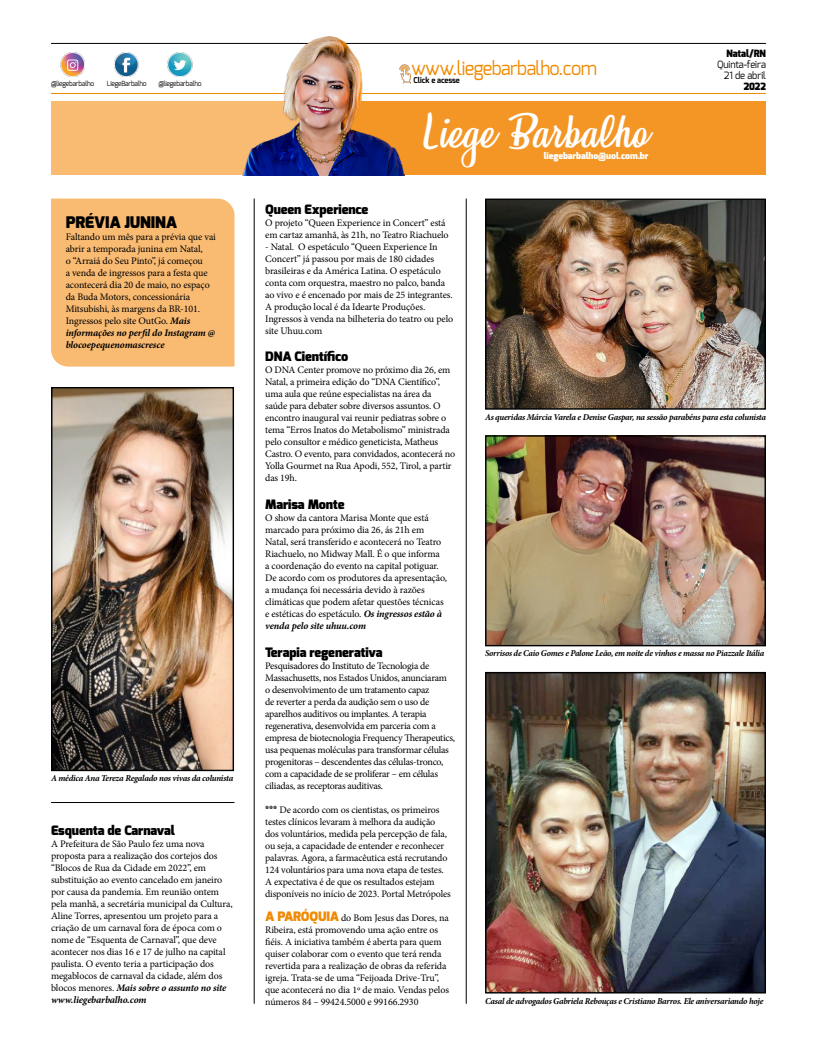
<style>
.page{position:relative;width:817px;height:1049px;background:#fff}
.page>*{position:absolute;margin:0;border:0;box-sizing:border-box;transform-origin:0 0}
.t1{font:41px "Honeymoon Personal Use";color:#fff}
.t2{font:19.1px "Exo";letter-spacing:-.03em;color:#f08a00;scale:.95 1}
.t3{font:900 16px "Exo";letter-spacing:-.01em;color:#000}
.t4{font:900 13px "Exo";letter-spacing:-.01em;color:#000}
.t5{font:10px/12px "Minion Pro";letter-spacing:-.015em;color:#000}
.t6{font:10px/11px "Exo";letter-spacing:-.01em;color:#000;text-align:right;scale:.95 1}
.t7{font:900 10px "Exo";letter-spacing:-.01em;color:#000;scale:.95 1}
.t8{font:italic 700 9px "Minion Pro";letter-spacing:-.025em;color:#000}
.t9{font:italic 700 9px "Minion Pro";letter-spacing:-.025em;color:#000;scale:.96 1}
.t10{font:900 9px "Exo";letter-spacing:-.01em;color:#fff}
.t11{font:700 8px "Exo";letter-spacing:-.01em;color:#000;scale:.95 1}
.t12{font:7px "Exo";letter-spacing:-.03em;color:#000;scale:.95 1}
.s1{font-weight:700;font-style:italic}
.s2{font-family:"Exo";font-weight:900}
.s3{font-family:"Exo";font-weight:900;font-size:13px;color:#f08a00}
</style>
<div class="page">
<hr style="left:51px;top:43px;width:714px;height:1px;background:#000">
<hr style="left:51px;top:93px;width:714px;height:1px;background:#f08a00">
<img style="left:60px;top:52px;width:25px;height:24px">
<img style="left:114px;top:52px;width:25px;height:24px">
<img style="left:168px;top:52px;width:24px;height:24px">
<div style="left:51px;top:101px;width:595px;height:74px;background:#f9ba72"></div>
<div style="left:329px;top:101px;width:436px;height:74px;background:#f39626"></div>
<img style="left:217px;top:36px;width:209px;height:139px">
<img style="left:394px;top:63px;width:21px;height:21px">
<img style="left:53px;top:389px;width:179px;height:380px">
<div style="left:51px;top:387px;width:183px;height:384px;border:1px solid #000"></div>
<div style="left:51px;top:199px;width:183px;height:168px;background:#f9ba72"></div>
<img style="left:487px;top:201px;width:276px;height:207px">
<div style="left:485px;top:199px;width:280px;height:211px;border:1px solid #000"></div>
<img style="left:487px;top:437px;width:276px;height:207px">
<div style="left:485px;top:435px;width:280px;height:211px;border:1px solid #000"></div>
<hr style="left:254px;top:199px;width:1px;height:805px;background:#000">
<hr style="left:466px;top:199px;width:1px;height:805px;background:#000">
<hr style="left:51px;top:802px;width:183px;height:1px;background:#000">
<img style="left:487px;top:674px;width:276px;height:317px">
<div style="left:485px;top:672px;width:280px;height:321px;border:1px solid #000"></div>
<p class="t12" style="left:51px;top:79px;width:47px">@liegebarbalho</p>
<p class="t12" style="left:107px;top:79px;width:43px">LiegeBarbalho</p>
<p class="t12" style="left:158px;top:79px;width:47px">@liegebarbalho</p>
<h3 class="t3" style="left:66px;top:212px;width:113px">PRÉVIA JUNINA</h3>
<p class="t5" style="left:66px;top:231px;width:152px">Faltando um mês para a prévia que vai abrir a temporada junina em Natal,<br>o “Arraiá do Seu Pinto”, já começou<br>a venda de ingressos para a festa que acontecerá dia 20 de maio, no espaço da Buda Motors, concessionária Mitsubishi, às margens da BR-101.<br>Ingressos pelo site OutGo. <span class="s1">Mais informações no perfil do Instagram @ blocoepequenomascresce</span></p>
<p class="t8" style="left:51px;top:772px;width:184px">A médica Ana Tereza Regalado nos vivas da colunista</p>
<h3 class="t4" style="left:51px;top:822px;width:125px">Esquenta de Carnaval</h3>
<p class="t5" style="left:51px;top:838px;width:183px">A Prefeitura de São Paulo fez uma nova proposta para a realização dos cortejos dos “Blocos de Rua da Cidade em 2022”, em substituição ao evento cancelado em janeiro por causa da pandemia. Em reunião ontem pela manhã, a secretária municipal da Cultura, Aline Torres, apresentou um projeto para a criação de um carnaval fora de época com o nome de “Esquenta de Carnaval”, que deve acontecer nos dias 16 e 17 de julho na capital paulista. O evento teria a participação dos megablocos de carnaval da cidade, além dos blocos menores. <span class="s1">Mais sobre o assunto no site www.liegebarbalho.com</span></p>
<h2 class="t2" style="left:411px;top:56px;width:197px">www.liegebarbalho.com</h2>
<p class="t11" style="left:413px;top:75px;width:50px">Click e acesse</p>
<h1 class="t1" style="left:424px;top:108px;width:225px">Liege Barbalho</h1>
<p class="t10" style="left:543px;top:150px;width:106px">liegebarbalho@uol.com.br</p>
<p class="t7" style="left:726px;top:47px;width:43px">Natal/RN</p>
<p class="t6" style="left:717px;top:59px;width:53px">Quinta-feira<br>21 de abril</p>
<p class="t7" style="left:743px;top:80px;width:25px">2022</p>
<h3 class="t4" style="left:265px;top:201px;width:105px">Queen Experience</h3>
<p class="t5" style="left:265px;top:217px;width:185px">O projeto “Queen Experience in Concert” está em cartaz amanhã, às 21h, no Teatro Riachuelo</p>
<p class="t5" style="left:265px;top:241px;width:189px">- Natal. O espetáculo “Queen Experience In Concert” já passou por mais de 180 cidades brasileiras e da América Latina. O espetáculo conta com orquestra, maestro no palco, banda ao vivo e é encenado por mais de 25 integrantes.<br>A produção local é da Idearte Produções.<br>Ingressos à venda na bilheteria do teatro ou pelo site Uhuu.com</p>
<h3 class="t4" style="left:265px;top:348px;width:85px">DNA Científico</h3>
<p class="t5" style="left:265px;top:364px;width:191px">O DNA Center promove no próximo dia 26, em Natal, a primeira edição do “DNA Científico”, uma aula que reúne especialistas na área da saúde para debater sobre diversos assuntos. O encontro inaugural vai reunir pediatras sobre o tema “Erros Inatos do Metabolismo” ministrada pelo consultor e médico geneticista, Matheus Castro. O evento, para convidados, acontecerá no Yolla Gourmet na Rua Apodi, 552, Tirol, a partir das 19h.</p>
<h3 class="t4" style="left:265px;top:496px;width:81px">Marisa Monte</h3>
<p class="t5" style="left:265px;top:512px;width:183px">O show da cantora Marisa Monte que está marcado para próximo dia 26, ás 21h em Natal, será transferido e acontecerá no Teatro Riachuelo, no Midway Mall. É o que informa<br>a coordenação do evento na capital potiguar.<br>De acordo com os produtores da apresentação, a mudança foi necessária devido à razões climáticas que podem afetar questões técnicas e estéticas do espetáculo. <span class="s1">Os ingressos estão à venda pelo site uhuu.com</span></p>
<h3 class="t4" style="left:265px;top:643px;width:119px">Terapia regenerativa</h3>
<p class="t5" style="left:265px;top:659px;width:191px">Pesquisadores do Instituto de Tecnologia de Massachusetts, nos Estados Unidos, anunciaram<br>o desenvolvimento de um tratamento capaz<br>de reverter a perda da audição sem o uso de aparelhos auditivos ou implantes. A terapia regenerativa, desenvolvida em parceria com a empresa de biotecnologia Frequency Therapeutics, usa pequenas moléculas para transformar células progenitoras – descendentes das células-tronco, com a capacidade de se proliferar – em células ciliadas, as receptoras auditivas.</p>
<p class="t5" style="left:265px;top:803px;width:187px"><span class="s2">***</span> De acordo com os cientistas, os primeiros testes clínicos levaram à melhora da audição dos voluntários, medida pela percepção de fala, ou seja, a capacidade de entender e reconhecer palavras. Agora, a farmacêutica está recrutando 124 voluntários para uma nova etapa de testes.<br>A expectativa é de que os resultados estejam disponíveis no início de 2023. Portal Metrópoles</p>
<p class="t5" style="left:265px;top:911px;width:185px"><span class="s3">A PARÓQUIA</span> do Bom Jesus das Dores, na Ribeira, está promovendo uma ação entre os fiéis. A iniciativa também é aberta para quem quiser colaborar com o evento que terá renda revertida para a realização de obras da referida igreja. Trata-se de uma “Feijoada Drive-Tru”, que acontecerá no dia 1º de maio. Vendas pelos números 84 – 99424.5000 e 99166.2930</p>
<p class="t8" style="left:485px;top:410px;width:282px">As queridas Márcia Varela e Denise Gaspar, na sessão parabéns para esta colunista</p>
<p class="t9" style="left:485px;top:647px;width:292px">Sorrisos de Caio Gomes e Palone Leão, em noite de vinhos e massa no Piazzale Itália</p>
<p class="t8" style="left:485px;top:994px;width:280px">Casal de advogados Gabriela Rebouças e Cristiano Barros. Ele aniversariando hoje</p>
</div>
